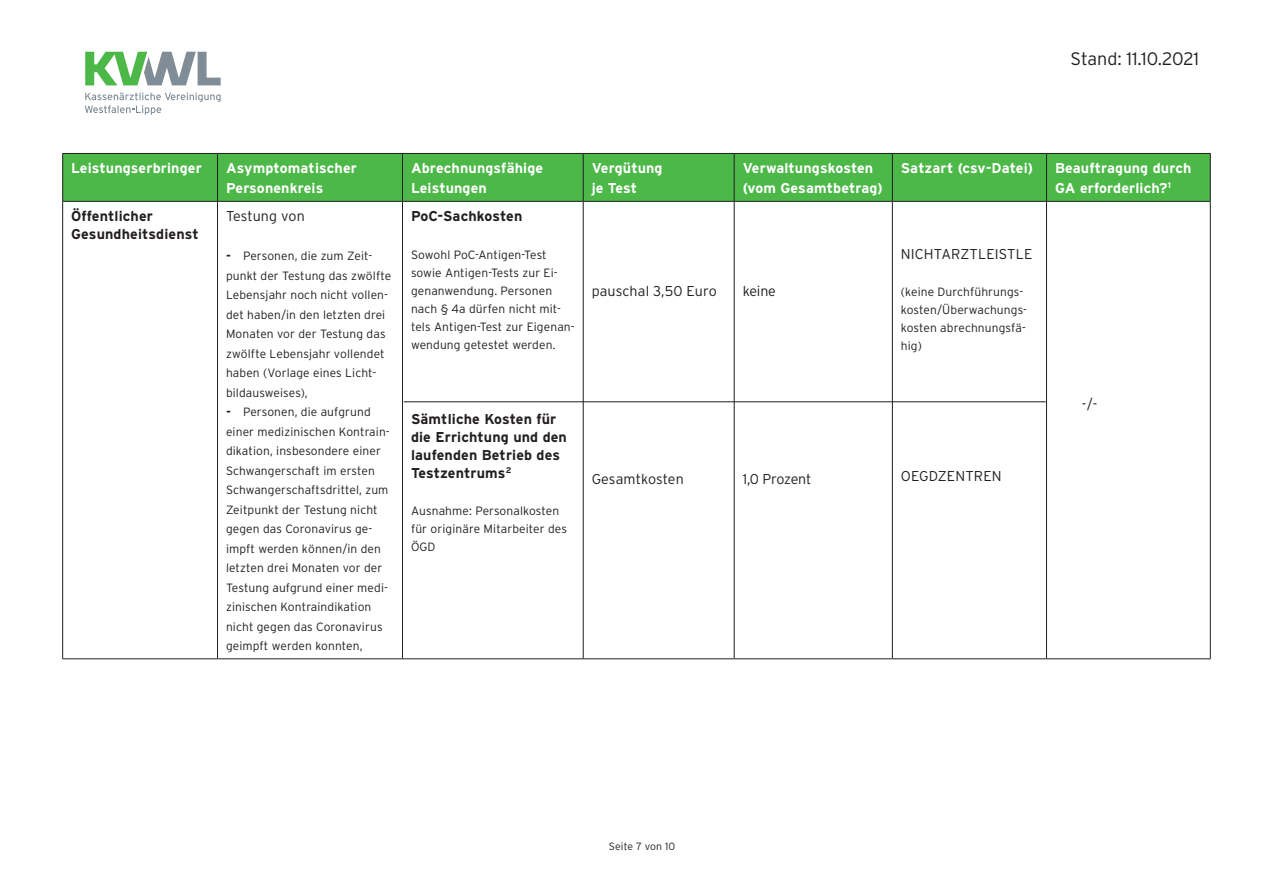
<style>
.page{position:relative;width:1263px;height:893px;background:#fff}
.page>*{position:absolute;margin:0;border:0;box-sizing:border-box;transform-origin:0 0}
.t1{font:300 18px "Interstate";color:#231f20}
.Subhead-2_NEU{font:700 14.25px/19.5px "Interstate";letter-spacing:.01em;color:#fff}
.Subhead-2_NEU-2{font:700 14.25px/18px "Interstate";letter-spacing:.01em;color:#231f20}
.Subhead-2_NEU-3{font:300 14.25px "Interstate";letter-spacing:.01em;color:#231f20}
.Subhead-2_NEU-4{font:300 14.25px "Interstate";letter-spacing:-.02em;color:#231f20}
.Subhead-2_NEU-5{font:300 12px/19.5px "Interstate";letter-spacing:.01em;color:#231f20}
.Subhead-2_NEU-6{font:300 10.5px "Interstate";letter-spacing:.01em;color:#231f20}
.s1{font-weight:700}
</style>
<div class="page">
<svg style="left:85px;top:92px;width:136px;height:23px"></svg>
<svg style="left:85px;top:52px;width:136px;height:33px"></svg>
<div style="left:63px;top:154px;width:1147px;height:47px;background:#4cb848"></div>
<hr style="left:62px;top:153px;width:155px;height:1px;background:#231f20">
<hr style="left:62px;top:154px;width:1px;height:47px;background:#231f20">
<hr style="left:217px;top:153px;width:185px;height:1px;background:#231f20">
<hr style="left:217px;top:154px;width:1px;height:47px;background:#231f20">
<hr style="left:402px;top:153px;width:181px;height:1px;background:#231f20">
<hr style="left:402px;top:154px;width:1px;height:47px;background:#231f20">
<hr style="left:583px;top:153px;width:151px;height:1px;background:#231f20">
<hr style="left:583px;top:154px;width:1px;height:47px;background:#231f20">
<hr style="left:734px;top:153px;width:158px;height:1px;background:#231f20">
<hr style="left:734px;top:154px;width:1px;height:47px;background:#231f20">
<hr style="left:892px;top:153px;width:154px;height:1px;background:#231f20">
<hr style="left:892px;top:154px;width:1px;height:47px;background:#231f20">
<hr style="left:1046px;top:153px;width:165px;height:1px;background:#231f20">
<hr style="left:1046px;top:154px;width:1px;height:47px;background:#231f20">
<hr style="left:1210px;top:154px;width:1px;height:47px;background:#231f20">
<hr style="left:62px;top:201px;width:155px;height:1px;background:#231f20">
<hr style="left:62px;top:202px;width:1px;height:456px;background:#231f20">
<hr style="left:217px;top:201px;width:185px;height:1px;background:#231f20">
<hr style="left:217px;top:202px;width:1px;height:456px;background:#231f20">
<hr style="left:402px;top:201px;width:181px;height:1px;background:#231f20">
<hr style="left:402px;top:202px;width:1px;height:456px;background:#231f20">
<hr style="left:583px;top:201px;width:151px;height:1px;background:#231f20">
<hr style="left:583px;top:202px;width:1px;height:456px;background:#231f20">
<hr style="left:734px;top:201px;width:158px;height:1px;background:#231f20">
<hr style="left:734px;top:202px;width:1px;height:456px;background:#231f20">
<hr style="left:892px;top:201px;width:154px;height:1px;background:#231f20">
<hr style="left:892px;top:202px;width:1px;height:456px;background:#231f20">
<hr style="left:1046px;top:201px;width:165px;height:1px;background:#231f20">
<hr style="left:1046px;top:202px;width:1px;height:456px;background:#231f20">
<hr style="left:1210px;top:202px;width:1px;height:456px;background:#231f20">
<hr style="left:62px;top:658px;width:155px;height:1px;background:#231f20">
<hr style="left:217px;top:658px;width:185px;height:1px;background:#231f20">
<hr style="left:402px;top:658px;width:181px;height:1px;background:#231f20">
<hr style="left:583px;top:658px;width:151px;height:1px;background:#231f20">
<hr style="left:734px;top:658px;width:158px;height:1px;background:#231f20">
<hr style="left:892px;top:658px;width:154px;height:1px;background:#231f20">
<hr style="left:1046px;top:658px;width:165px;height:1px;background:#231f20">
<hr style="left:404px;top:401px;width:642px;height:1px;background:#231f20">
<p class="t1" style="left:1070px;top:48px;width:130px">Stand: 11.10.2021</p>
<p class="Subhead-2_NEU" style="left:71px;top:158px;width:132px">Leistungserbringer</p>
<p class="Subhead-2_NEU" style="left:226px;top:158px;width:132px">Asymptomatischer<br>Personenkreis</p>
<p class="Subhead-2_NEU" style="left:411px;top:158px;width:134px">Abrechnungsfähige<br>Leistungen</p>
<p class="Subhead-2_NEU" style="left:592px;top:158px;width:72px">Vergütung je Test</p>
<p class="Subhead-2_NEU" style="left:743px;top:158px;width:142px">Verwaltungskosten (vom Gesamtbetrag)</p>
<p class="Subhead-2_NEU" style="left:901px;top:158px;width:134px">Satzart (csv-Datei)</p>
<p class="Subhead-2_NEU" style="left:1055px;top:158px;width:138px">Beauftragung durch<br>GA erforderlich?<sup>1</sup></p>
<p class="Subhead-2_NEU-2" style="left:71px;top:207px;width:129px">Öffentlicher<br>Gesundheitsdienst</p>
<p class="Subhead-2_NEU-3" style="left:226px;top:208px;width:80px">Testung von</p>
<p class="Subhead-2_NEU-5" style="left:226px;top:246px;width:167px"><span class="s1">-</span> Personen, die zum Zeit&shy;punkt der Testung das zwölfte<br>Lebensjahr noch nicht vollen&shy;det haben/in den letzten drei<br>Monaten vor der Testung das zwölfte Lebensjahr vollendet haben (Vorlage eines Licht&shy;bildausweises),</p>
<p class="Subhead-2_NEU-5" style="left:226px;top:402px;width:165px"><span class="s1">-</span> Personen, die aufgrund einer medizinischen Kontrain&shy;dikation, insbesondere einer<br>Schwangerschaft im ersten<br>Schwangerschaftsdrittel, zum<br>Zeitpunkt der Testung nicht gegen das Coronavirus ge&shy;impft werden können/in den letzten drei Monaten vor der<br>Testung aufgrund einer medi&shy;zinischen Kontraindikation nicht gegen das Coronavirus geimpft werden konnten,</p>
<p class="Subhead-2_NEU-2" style="left:411px;top:207px;width:113px">PoC-Sachkosten</p>
<p class="Subhead-2_NEU-5" style="left:411px;top:245px;width:165px;line-height:18px">Sowohl PoC-Antigen-Test sowie Antigen-Tests zur Ei&shy;genanwendung. Personen nach § 4a dürfen nicht mit&shy;tels Antigen-Test zur Eigenan&shy;wendung getestet werden.</p>
<p class="Subhead-2_NEU-3" style="left:901px;top:245px;width:133px">NICHTARZTLEISTLE</p>
<p class="Subhead-2_NEU-5" style="left:901px;top:283px;width:128px;line-height:18px">(keine Durchführungs&shy;kosten/Überwachungs&shy;kosten abrechnungsfä&shy;hig)</p>
<p class="Subhead-2_NEU-3" style="left:592px;top:283px;width:127px">pauschal 3,50 Euro</p>
<p class="Subhead-2_NEU-3" style="left:743px;top:283px;width:35px">keine</p>
<p class="Subhead-2_NEU-3" style="left:1082px;top:395px;width:17px">-/-</p>
<p class="Subhead-2_NEU-2" style="left:411px;top:410px;width:157px">Sämtliche Kosten für die Errichtung und den laufenden Betrieb des<br>Testzentrums<sup>2</sup></p>
<p class="Subhead-2_NEU-5" style="left:411px;top:502px;width:157px;line-height:18px">Ausnahme: Personalkosten für originäre Mitarbeiter des<br>ÖGD</p>
<p class="Subhead-2_NEU-3" style="left:901px;top:467px;width:102px">OEGDZENTREN</p>
<p class="Subhead-2_NEU-3" style="left:592px;top:470px;width:94px">Gesamtkosten</p>
<p class="Subhead-2_NEU-4" style="left:743px;top:470px;width:70px">1,0 Prozent</p>
<p class="Subhead-2_NEU-6" style="left:609px;top:840px;width:68px">Seite 7 von 10</p>
</div>
